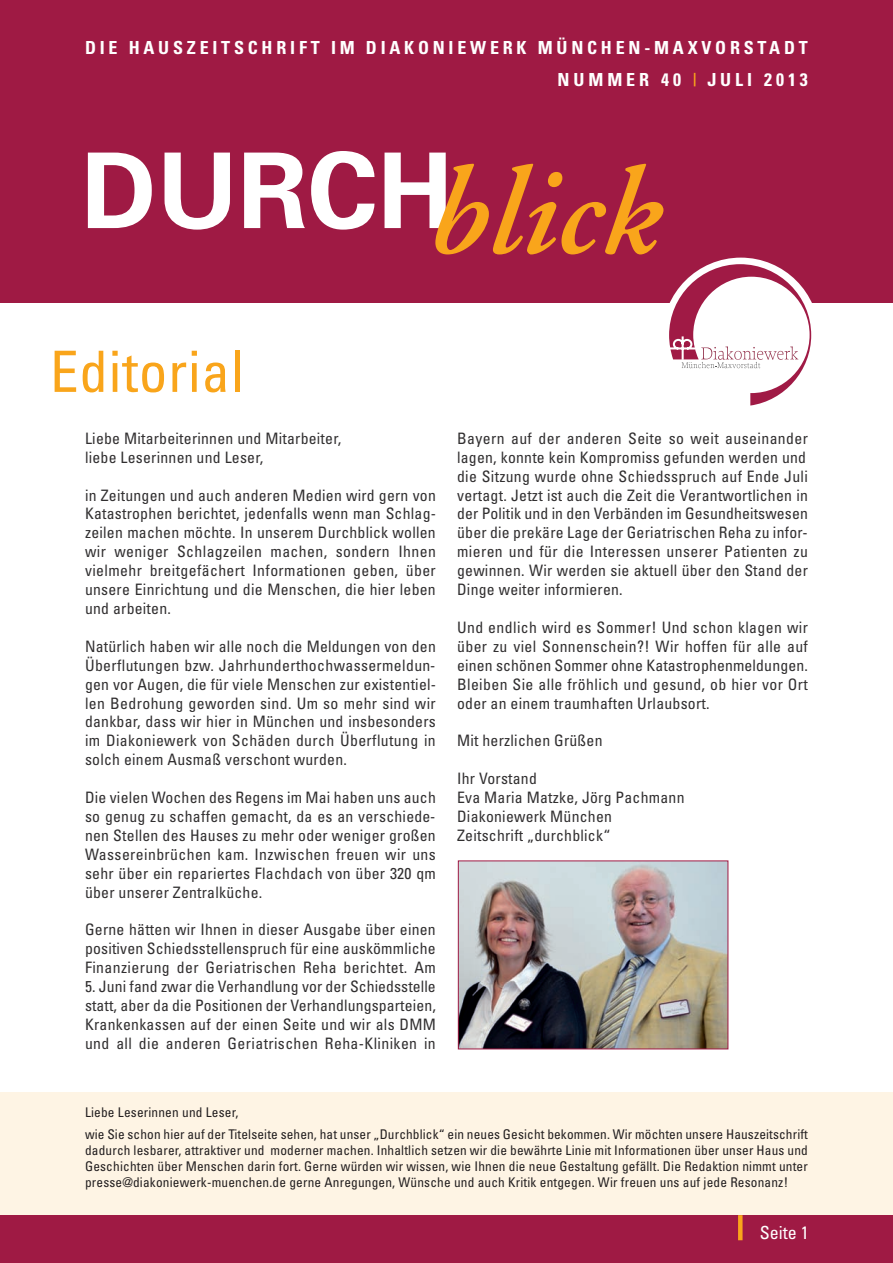
<style>
.page{position:relative;width:893px;height:1263px;background:#fff}
.page>*{position:absolute;margin:0;border:0;box-sizing:border-box;transform-origin:0 0}
.t1{font:700 104.55px "Univers";color:#fff}
.t2{font:condensed 57px "Univers";letter-spacing:.015em;color:#f9a51b}
.t3{font:700 condensed 18px/31.5px "Univers";letter-spacing:.21em;color:#fff;text-align:right}
.t4{font:condensed 18px "Univers";color:#fff}
.t5{font:condensed 15.75px/18.9px "Univers";letter-spacing:.015em;color:#312f30;text-align:justify}
.t6{font:condensed 13.35px/16px "Univers";letter-spacing:.01em;color:#231f20}
.s1{font-family:"Adobe Garamond";font-weight:600;font-style:italic;font-size:124.5px;color:#f9a51b}
</style>
<div class="page">
<div style="left:0;top:1092px;width:893px;height:133px;background:#fef4e4"></div>
<div style="left:0;top:1215px;width:893px;height:48px;background:#9f1a44"></div>
<div style="left:0;top:0;width:893px;height:303px;background:#9f1a44"></div>
<div style="left:662px;top:258px;width:157px;height:156px;background:#fff;border-radius:50%"></div>
<svg style="left:669px;top:264px;width:142px;height:142px"></svg>
<hr style="left:738px;top:1215px;width:4px;height:25px;background:#f9a51b">
<img style="left:460px;top:862px;width:266px;height:185px">
<p class="t3" style="left:85px;top:34px;width:724px">DIE HAUSZEITSCHRIFT IM DIAKONIEWERK MÜNCHEN-MAXVORSTADT<br>NUMMER 40 <sup>|</sup> JULI 2013</p>
<h1 class="t1" style="left:81px;top:153px;width:575px">DURCH<span class="s1">blick</span></h1>
<h2 class="t2" style="left:50px;top:351px;width:195px">Editorial</h2>
<p class="t5" style="left:85px;top:430px;width:258px">Liebe Mitarbeiterinnen und Mitarbeiter, liebe Leserinnen und Leser,</p>
<p class="t5" style="left:85px;top:487px;width:353px">in Zeitungen und auch anderen Medien wird gern von Katastrophen berichtet, jedenfalls wenn man Schlag&shy;zeilen machen möchte. In unserem Durchblick wollen wir weniger Schlagzeilen machen, sondern Ihnen vielmehr breitgefächert Informationen geben, über unsere Einrichtung und die Menschen, die hier leben und arbeiten.</p>
<p class="t5" style="left:85px;top:638px;width:353px">Natürlich haben wir alle noch die Meldungen von den Überflutungen bzw. Jahrhunderthochwassermeldun&shy;gen vor Augen, die für viele Menschen zur existentiel&shy;len Bedrohung geworden sind. Um so mehr sind wir dankbar, dass wir hier in München und insbesonders im Diakoniewerk von Schäden durch Überflutung in solch einem Ausmaß verschont wurden.</p>
<p class="t5" style="left:85px;top:789px;width:352px">Die vielen Wochen des Regens im Mai haben uns auch so genug zu schaffen gemacht, da es an verschiede&shy;nen Stellen des Hauses zu mehr oder weniger großen Wassereinbrüchen kam. Inzwischen freuen wir uns sehr über ein repariertes Flachdach von über 320 qm über unserer Zentralküche.</p>
<p class="t5" style="left:85px;top:921px;width:352px">Gerne hätten wir Ihnen in dieser Ausgabe über einen positiven Schiedsstellenspruch für eine auskömmliche Finanzierung der Geriatrischen Reha berichtet. Am</p>
<p class="t5" style="left:85px;top:978px;width:352px">5. Juni fand zwar die Verhandlung vor der Schiedsstelle statt, aber da die Positionen der Verhandlungsparteien, Krankenkassen auf der einen Seite und wir als DMM und all die anderen Geriatrischen Reha-Kliniken in</p>
<p class="t5" style="left:457px;top:430px;width:352px">Bayern auf der anderen Seite so weit auseinander lagen, konnte kein Kompromiss gefunden werden und die Sitzung wurde ohne Schiedsspruch auf Ende Juli vertagt. Jetzt ist auch die Zeit die Verantwortlichen in der Politik und in den Verbänden im Gesundheitswesen über die prekäre Lage der Geriatrischen Reha zu infor&shy;mieren und für die Interessen unserer Patienten zu gewinnen. Wir werden sie aktuell über den Stand der Dinge weiter informieren.</p>
<p class="t5" style="left:457px;top:619px;width:352px">Und endlich wird es Sommer! Und schon klagen wir über zu viel Sonnenschein?! Wir hoffen für alle auf einen schönen Sommer ohne Katastrophenmeldungen.<br>Bleiben Sie alle fröhlich und gesund, ob hier vor Ort oder an einem traumhaften Urlaubsort.</p>
<p class="t5" style="left:457px;top:732px;width:147px">Mit herzlichen Grüßen</p>
<p class="t5" style="left:457px;top:770px;width:229px;text-align:left">Ihr Vorstand<br>Eva Maria Matzke, Jörg Pachmann<br>Diakoniewerk München<br>Zeitschrift „durchblick“</p>
<p class="t6" style="left:85px;top:1102px;width:724px;line-height:22px">Liebe Leserinnen und Leser,<br>wie Sie schon hier auf der Titelseite sehen, hat unser „Durchblick“ ein neues Gesicht bekommen. Wir möchten unsere Hauszeitschrift</p>
<p class="t6" style="left:85px;top:1143px;width:724px;text-align:justify">dadurch lesbarer, attraktiver und moderner machen. Inhaltlich setzen wir die bewährte Linie mit Informationen über unser Haus und Geschichten über Menschen darin fort. Gerne würden wir wissen, wie Ihnen die neue Gestaltung gefällt. Die Redaktion nimmt unter presse@diakoniewerk-muenchen.de gerne Anregungen, Wünsche und auch Kritik entgegen. Wir freuen uns auf jede Resonanz!</p>
<p class="t4" style="left:760px;top:1226px;width:50px">Seite 1</p>
</div>
